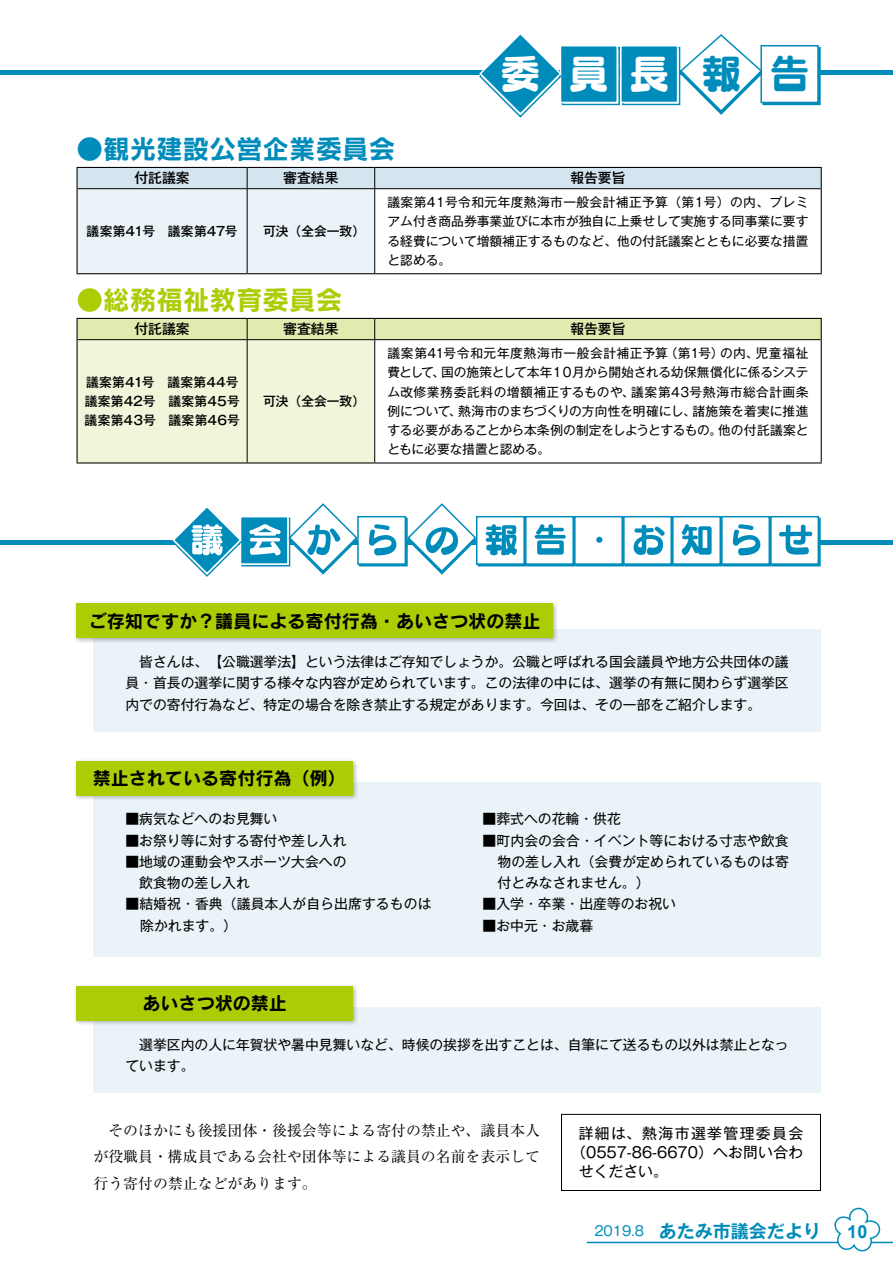
<style>
.page{position:relative;width:893px;height:1263px;background:#fff}
.page>*{position:absolute;margin:0;border:0;box-sizing:border-box;transform-origin:0 0}
.t1{font:40.5px "Slump Std DB";color:#fff}
.t2{font:40.5px "Slump Std DB";color:#008cba}
.t3{font:26.55px "Rodin Pro B";color:#008cba}
.t4{font:26.55px "Rodin Pro B";color:#abcd03}
.t5{font:18px "Rodin Pro B";color:#000}
.t6{font:700 18px "Gothic MB101 Pro De";color:#008cba}
.t7{font:700 18px "Arial";color:#008cba}
.t8{font:14.85px/26.5px "Ryumin Pro";color:#000;text-align:justify}
.t9{font:14.85px "Gothic MB101 Pro";letter-spacing:.01em;color:#000}
.t10{font:14.85px "Gothic MB101 Pro";letter-spacing:.09em;color:#000}
.t11{font:13.8px/21.3px "Gothic MB101 Pro";color:#000}
.t12{font:500 13.8px "Gothic MB101 Pro";color:#000}
.t13{font:13.5px "Gothic MB101 Pro";color:#008cba}
.t14{font:12.75px/19.2px "Gothic MB101 Pro";color:#000;text-align:justify}
.t15{font:500 12.75px/19.2px "Gothic MB101 Pro";letter-spacing:.005em;color:#000;text-align:justify}
.t16{font:12.75px/19.2px "Gothic MB101 Pro";letter-spacing:-.03em;color:#000}
.t17{font:12.75px "Gothic MB101 Pro";letter-spacing:.03em;color:#000}
.t18{font:12.75px "Gothic MB101 Pro";letter-spacing:-.025em;color:#000}
.t19{font:12.75px "Gothic MB101 Pro";letter-spacing:.045em;color:#000}
.t20{font:12.75px "Gothic MB101 Pro";letter-spacing:.02em;color:#000}
</style>
<div class="page">
<svg style="left:77px;top:167px;width:745px;height:107px"></svg>
<hr style="left:247px;top:189px;width:1px;height:84px;background:#000">
<hr style="left:374px;top:189px;width:1px;height:84px;background:#000">
<hr style="left:77px;top:273px;width:170px;height:1px;background:#000">
<svg style="left:77px;top:318px;width:745px;height:145px"></svg>
<hr style="left:247px;top:340px;width:1px;height:122px;background:#000">
<hr style="left:374px;top:340px;width:1px;height:122px;background:#000">
<div style="left:94px;top:629px;width:727px;height:102px;background:#eaf3f8"></div>
<div style="left:94px;top:1008px;width:727px;height:85px;background:#eaf3f8"></div>
<div style="left:94px;top:782px;width:727px;height:175px;background:#eaf3f8"></div>
<div style="left:74px;top:601px;width:485px;height:43px;background:#000;opacity:.3"></div>
<div style="left:77px;top:604px;width:476px;height:34px;background:#abcd03"></div>
<div style="left:73px;top:983px;width:286px;height:43px;background:#000;opacity:.3"></div>
<div style="left:77px;top:986px;width:276px;height:34px;background:#abcd03"></div>
<div style="left:74px;top:758px;width:285px;height:43px;background:#000;opacity:.3"></div>
<div style="left:77px;top:761px;width:276px;height:34px;background:#abcd03"></div>
<div style="left:561px;top:1114px;width:260px;height:77px;border:1px solid #000"></div>
<hr style="left:587px;top:1242px;width:306px;height:1px;background:#008cba">
<svg style="left:834px;top:1207px;width:48px;height:45px"></svg>
<hr style="left:0;top:70px;width:893px;height:4px;background:#008cba">
<hr style="left:0;top:540px;width:893px;height:4px;background:#008cba">
<div style="left:562px;top:47px;width:58px;height:58px;border:2px solid #008cba"></div>
<div style="left:560px;top:46px;width:57px;height:56px;background:#008cba"></div>
<div style="left:560px;top:45px;width:58px;height:58px;border:2px solid #fff"></div>
<svg style="left:478px;top:35px;width:85px;height:83px"></svg>
<div style="left:622px;top:47px;width:58px;height:58px;border:2px solid #008cba"></div>
<div style="left:621px;top:46px;width:57px;height:56px;background:#008cba"></div>
<div style="left:620px;top:45px;width:58px;height:58px;border:2px solid #fff"></div>
<div style="left:762px;top:47px;width:59px;height:58px;border:2px solid #008cba"></div>
<div style="left:761px;top:46px;width:57px;height:56px;background:#fff"></div>
<div style="left:760px;top:45px;width:59px;height:58px;border:2px solid #008cba"></div>
<svg style="left:679px;top:34px;width:84px;height:81px"></svg>
<div style="left:478px;top:518px;width:49px;height:48px;background:#008cba"></div>
<div style="left:477px;top:517px;width:47px;height:47px;background:#fff"></div>
<div style="left:476px;top:516px;width:49px;height:49px;border:2px solid #008cba"></div>
<div style="left:527px;top:518px;width:49px;height:48px;background:#008cba"></div>
<div style="left:526px;top:517px;width:47px;height:47px;background:#fff"></div>
<div style="left:525px;top:516px;width:49px;height:49px;border:2px solid #008cba"></div>
<div style="left:576px;top:518px;width:49px;height:48px;background:#008cba"></div>
<div style="left:574px;top:516px;width:49px;height:49px;background:#fff;border:2px solid #008cba"></div>
<div style="left:240px;top:516px;width:49px;height:49px;background:#008cba;border:2px solid #fff"></div>
<svg style="left:171px;top:508px;width:72px;height:69px"></svg>
<svg style="left:249px;top:524px;width:32px;height:31px"></svg>
<svg style="left:287px;top:503px;width:72px;height:72px"></svg>
<svg style="left:406px;top:503px;width:71px;height:72px"></svg>
<svg style="left:486px;top:524px;width:31px;height:31px"></svg>
<svg style="left:359px;top:518px;width:49px;height:48px"></svg>
<div style="left:358px;top:517px;width:47px;height:47px;background:#fff"></div>
<div style="left:357px;top:516px;width:49px;height:49px;border:2px solid #008cba"></div>
<svg style="left:369px;top:524px;width:27px;height:31px"></svg>
<svg style="left:535px;top:524px;width:31px;height:31px"></svg>
<svg style="left:596px;top:537px;width:6px;height:6px"></svg>
<div style="left:625px;top:518px;width:49px;height:48px;background:#008cba"></div>
<div style="left:623px;top:516px;width:49px;height:49px;background:#fff;border:2px solid #008cba"></div>
<svg style="left:634px;top:525px;width:31px;height:30px"></svg>
<div style="left:674px;top:518px;width:49px;height:48px;background:#008cba"></div>
<div style="left:672px;top:516px;width:49px;height:49px;background:#fff;border:2px solid #008cba"></div>
<div style="left:723px;top:518px;width:49px;height:48px;background:#008cba"></div>
<div style="left:722px;top:517px;width:47px;height:47px;background:#fff"></div>
<div style="left:721px;top:516px;width:49px;height:49px;border:2px solid #008cba"></div>
<svg style="left:682px;top:524px;width:30px;height:31px"></svg>
<svg style="left:733px;top:524px;width:27px;height:31px"></svg>
<svg style="left:772px;top:518px;width:49px;height:48px"></svg>
<div style="left:771px;top:517px;width:47px;height:47px;background:#fff"></div>
<div style="left:770px;top:516px;width:49px;height:49px;border:2px solid #008cba"></div>
<svg style="left:779px;top:525px;width:33px;height:30px"></svg>
<h2 class="t3" style="left:77px;top:132px;width:320px">●観光建設公営企業委員会</h2>
<p class="t12" style="left:134px;top:167px;width:57px">付託議案</p>
<p class="t12" style="left:283px;top:167px;width:57px">審査結果</p>
<h1 class="t1" style="left:500px;top:45px;width:42px">委</h1>
<h1 class="t1" style="left:569px;top:45px;width:42px">員</h1>
<h1 class="t1" style="left:629px;top:45px;width:42px">長</h1>
<p class="t12" style="left:570px;top:167px;width:57px">報告要旨</p>
<h1 class="t2" style="left:701px;top:45px;width:42px">報</h1>
<h1 class="t2" style="left:769px;top:45px;width:42px">告</h1>
<p class="t15" style="left:87px;top:220px;width:152px">議案第41号　議案第47号</p>
<p class="t15" style="left:263px;top:220px;width:104px">可決（全会一致(</p>
<h2 class="t4" style="left:77px;top:282px;width:267px">●総務福祉教育委員会</h2>
<p class="t12" style="left:134px;top:318px;width:57px">付託議案</p>
<p class="t15" style="left:85px;top:371px;width:157px">議案第41号　議案第44号議案第42号　議案第45号議案第43号　議案第46号</p>
<p class="t12" style="left:283px;top:318px;width:57px">審査結果</p>
<p class="t15" style="left:263px;top:390px;width:104px">可決（全会一致(</p>
<p class="t14" style="left:387px;top:191px;width:422px">議案第41号令和元年度熱海市一般会計補正予算（第1号）の内、プレミアム付き商品券事業並びに本市が独自に上乗せして実施する同事業に要する経費について増額補正するものなど、他の付託議案とともに必要な措置と認める。</p>
<p class="t12" style="left:570px;top:318px;width:57px">報告要旨</p>
<p class="t14" style="left:665px;top:342px;width:60px">（第1号）</p>
<p class="t14" style="left:441px;top:342px;width:369px;text-indent:-54px">議案第41号令和元年度熱海市一般会計補正予算<br>国の施策として本年１０月から開始される幼保無償化に係るシステ</p>
<p class="t14" style="left:756px;top:342px;width:54px">児童福祉</p>
<p class="t14" style="left:720px;top:342px;width:40px">の内、</p>
<p class="t14" style="left:387px;top:361px;width:59px">費として、</p>
<p class="t19" style="left:631px;top:381px;width:179px">議案第43号熱海市総合計画条</p>
<p class="t17" style="left:387px;top:381px;width:248px">ム改修業務委託料の増額補正するものや、</p>
<p class="t18" style="left:458px;top:400px;width:239px">熱海市のまちづくりの方向性を明確にし、</p>
<p class="t14" style="left:692px;top:399px;width:118px">諸施策を着実に推進</p>
<p class="t14" style="left:387px;top:399px;width:76px">例について、</p>
<p class="t16" style="left:387px;top:419px;width:336px">する必要があることから本条例の制定をしようとするもの。ともに必要な措置と認める。</p>
<p class="t20" style="left:718px;top:419px;width:92px">他の付託議案と</p>
<h3 class="t5" style="left:89px;top:609px;width:453px">ご存知ですか？議員による寄付行為・あいさつ状の禁止</h3>
<p class="t11" style="left:125px;top:649px;width:665px;text-align:justify">　皆さんは、【公職選挙法】という法律はご存知でしょうか。公職と呼ばれる国会議員や地方公共団体の議員・首長の選挙に関する様々な内容が定められています。この法律の中には、選挙の有無に関わらず選挙区内での寄付行為など、特定の場合を除き禁止する規定があります。今回は、その一部をご紹介します。</p>
<h3 class="t5" style="left:93px;top:766px;width:254px">禁止されている寄付行為（例(</h3>
<p class="t11" style="left:125px;top:806px;width:154px">■病気などへのお見舞い</p>
<p class="t11" style="left:125px;top:828px;width:223px">■お祭り等に対する寄付や差し入れ</p>
<p class="t11" style="left:125px;top:849px;width:223px">■地域の運動会やスポーツ大会への　飲食物の差し入れ</p>
<p class="t11" style="left:140px;top:891px;width:293px;text-indent:-15px">■結婚祝・香典（議員本人が自ら出席するものは除かれます。(</p>
<h3 class="t5" style="left:142px;top:991px;width:146px">あいさつ状の禁止</h3>
<p class="t11" style="left:483px;top:806px;width:140px">■葬式への花輪・供花</p>
<p class="t11" style="left:497px;top:828px;width:293px;text-align:justify;text-indent:-15px">■町内会の会合・イベント等における寸志や飲食物の差し入れ（会費が定められているものは寄付とみなされません。(</p>
<p class="t11" style="left:483px;top:891px;width:195px">■入学・卒業・出産等のお祝い</p>
<p class="t11" style="left:483px;top:913px;width:112px">■お中元・お歳暮</p>
<p class="t11" style="left:125px;top:1032px;width:665px">　選挙区内の人に年賀状や暑中見舞いなど、時候の挨拶を出すことは、自筆にて送るもの以外は禁止となっています。</p>
<p class="t8" style="left:94px;top:1116px;width:448px">　そのほかにも後援団体・後援会等による寄付の禁止や、議員本人が役職員・構成員である会社や団体等による議員の名前を表示して行う寄付の禁止などがあります。</p>
<p class="t10" style="left:579px;top:1121px;width:226px">詳細は、熱海市選挙管理委員会</p>
<p class="t9" style="left:571px;top:1140px;width:233px">（0557-86-6670）へお問い合わ</p>
<p class="t9" style="left:579px;top:1159px;width:91px">せください。</p>
<p class="t13" style="left:594px;top:1220px;width:51px">2019.8</p>
<h3 class="t6" style="left:659px;top:1216px;width:163px">あたみ市議会だより</h3>
<h3 class="t7" style="left:847px;top:1219px;width:22px">10</h3>
</div>
